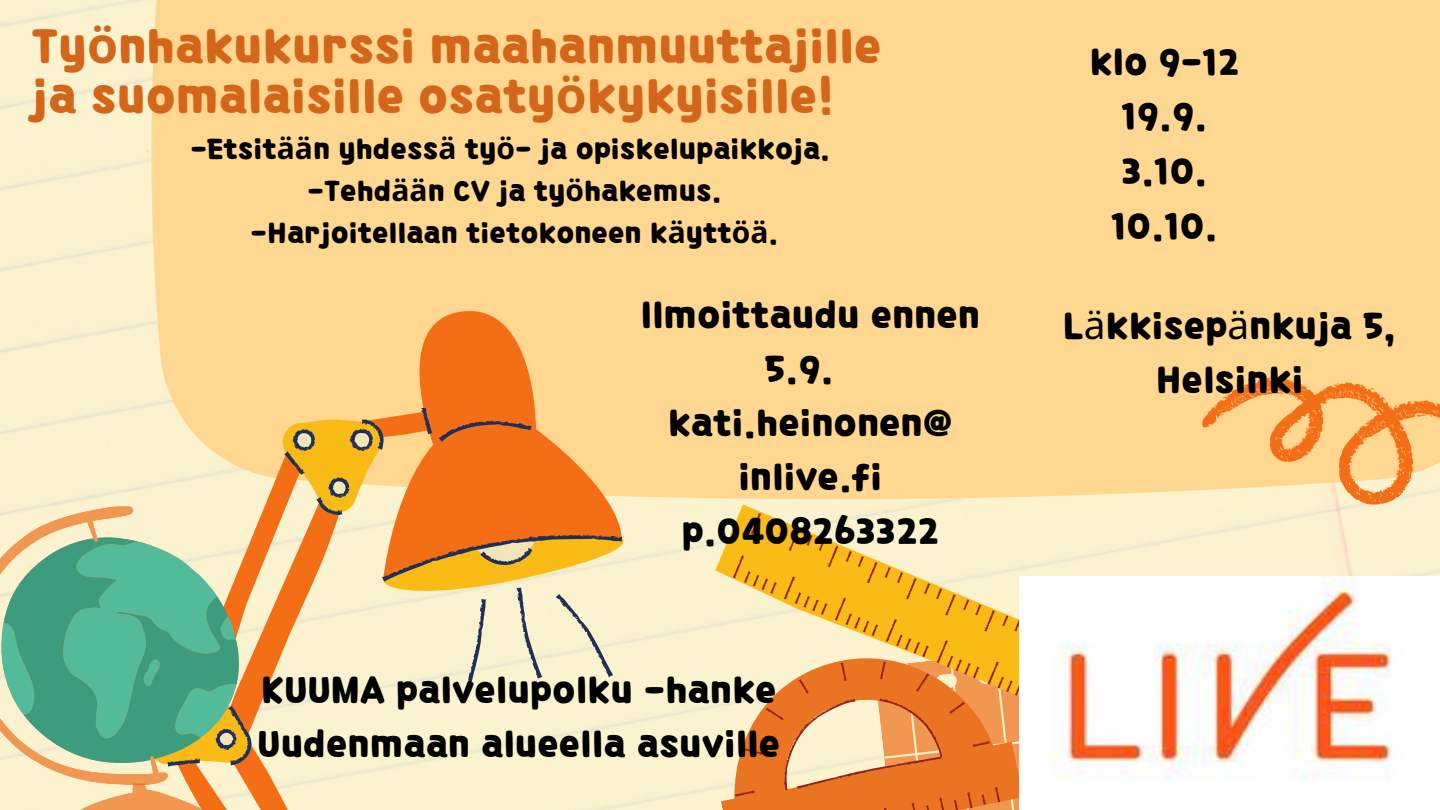
<style>
.page{position:relative;width:1440px;height:810px;background:#fff}
.page>*{position:absolute;margin:0;border:0;box-sizing:border-box;transform-origin:0 0}
.t1{font:50px/49.5px "TT Claytoy R";color:#d46619}
.t2{font:38.9px/54px "TT Claytoy R";color:#000;text-align:center}
.t3{font:30px "TT Claytoy R";color:#000}
.s1{font-family:"Noto Sans";font-weight:700}
.s2{font-family:"Noto Sans"}
</style>
<div class="page">
<div style="left:151px;top:0;width:1289px;height:499px;background:#ffd790"></div>
<svg style="left:703px;top:434px;width:441px;height:142px;background:#fed995"></svg>
<svg style="left:680px;top:449px;width:456px;height:361px;background:#f6c882"></svg>
<svg style="left:204px;top:303px;width:418px;height:105px;background:#fcc176"></svg>
<svg style="left:156px;top:408px;width:466px;height:402px;background:#f4cb93"></svg>
<svg style="left:208px;top:507px;width:31px;height:303px;background:#f8e1b7"></svg>
<svg style="left:208px;top:537px;width:31px;height:226px"></svg>
<svg style="left:0;top:506px;width:208px;height:304px;background:#ddd0a2"></svg>
<svg style="left:1px;top:542px;width:235px;height:197px;background:#62b28f"></svg>
<svg style="left:73px;top:783px;width:121px;height:27px;background:#f5c28e"></svg>
<svg style="left:1194px;top:272px;width:246px;height:305px;background:#fcd496"></svg>
<img style="left:1020px;top:577px;width:386px;height:233px">
<p class="t1" style="left:32px;top:23px;width:851px">Ty<span class="s1">ö</span>nhakukurssi maahanmuuttajille ja suomalaisille osaty<span class="s1">ö</span>kykyisille!</p>
<p class="t3" style="left:191px;top:135px;width:641px">-Etsit<span class="s1">ää</span>n yhdess<span class="s1">ä</span> ty<span class="s1">ö</span>- ja opiskelupaikkoja.</p>
<h2 class="t3" style="left:308px;top:177px;width:415px">-Tehd<span class="s1">ää</span>n CV ja ty<span class="s1">ö</span>hakemus.</h2>
<h2 class="t3" style="left:251px;top:219px;width:529px">-Harjoitellaan tietokoneen k<span class="s1">ä</span>ytt<span class="s1">öä</span>.</h2>
<h2 class="t2" style="left:640px;top:290px;width:341px">Ilmoittaudu ennen<br>5.9. kati.heinonen@ inlive.fi p.0408263322</h2>
<p class="t2" style="left:257px;top:664px;width:525px;text-align:left">KUUMA palvelupolku -hanke<br>Uudenmaan alueella asuville</p>
<h1 class="t2" style="left:1089px;top:36px;width:152px;line-height:54.5px">klo 9-12<br>19.9.<br>3.10.<br>10.10.</h1>
<p class="t2" style="left:1062px;top:300px;width:336px">L<span class="s2">ä</span>kkisep<span class="s2">ä</span>nkuja 5,<br>Helsinki</p>
</div>
